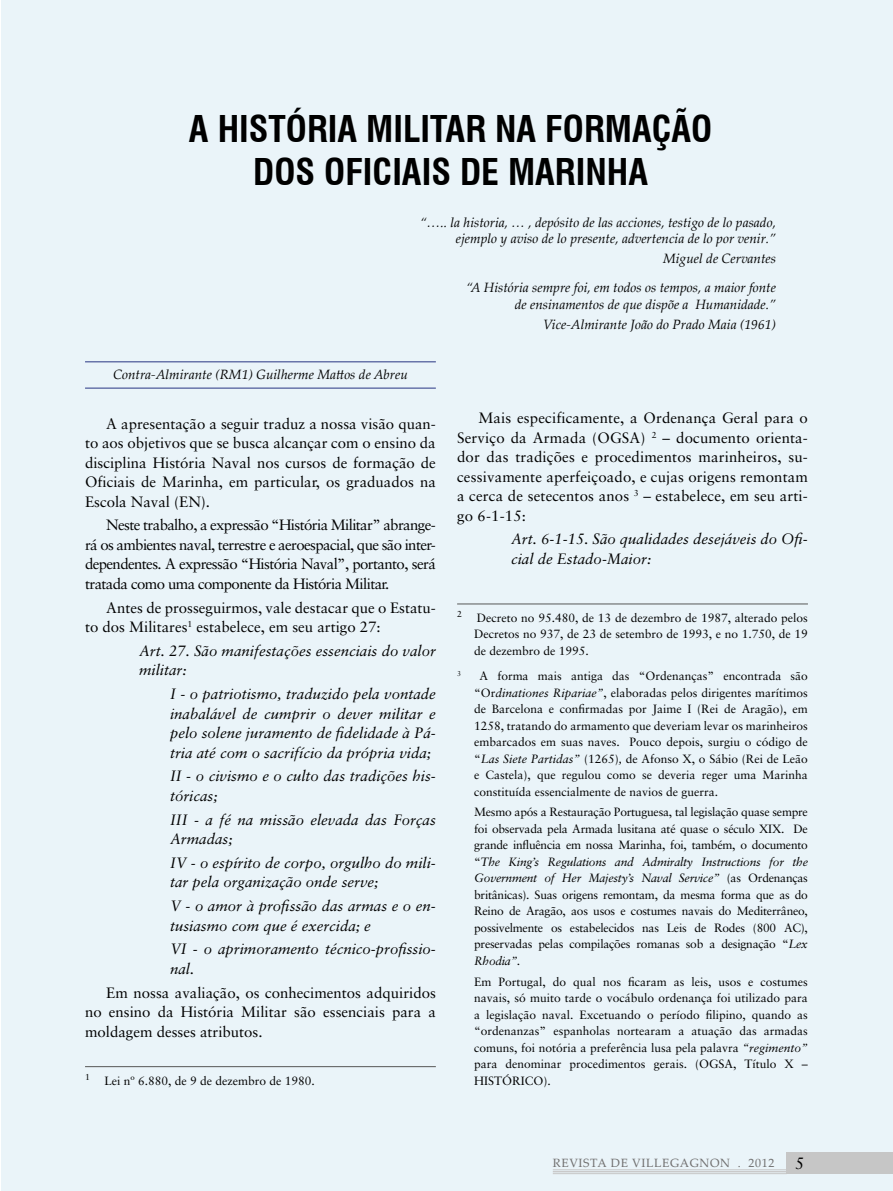
<style>
.page{position:relative;width:893px;height:1191px;background:#fff}
.page>*{position:absolute;margin:0;border:0;box-sizing:border-box;transform-origin:0 0}
.t1{font:700 condensed 36px/43.2px "Swiss 721 BT";color:#000;text-align:center}
.t2{font:16.5px "Sabon";color:#000}
.t3{font:15px/19.5px "Sabon";color:#000;text-align:justify}
.t4{font:italic 15px/19.5px "Sabon";color:#000}
.t5{font:italic 13.5px/16.2px "Palatino Linotype";color:#000;text-align:right}
.t6{font:12px/16.5px "Sabon";color:#000;text-align:justify}
.t7{font:12px "Palatino Linotype";letter-spacing:.05em;color:#706f6f}
.t8{font:6.9px "Sabon";color:#000}
.s1{font-style:italic}
</style>
<div class="page">
<div style="left:2px;top:0;width:891px;height:1191px;background:#eaf4f9"></div>
<div style="left:787px;top:1152px;width:106px;height:22px;background:#c6c6c6"></div>
<hr style="left:553px;top:1169px;width:234px;height:1px;background:#c6c6c6">
<hr style="left:553px;top:1171px;width:234px;height:1px;background:#c6c6c6">
<hr style="left:553px;top:1173px;width:234px;height:1px;background:#c6c6c6">
<hr style="left:85px;top:361px;width:351px;height:1px;background:#283583">
<hr style="left:85px;top:388px;width:351px;height:1px;background:#283583">
<hr style="left:85px;top:1066px;width:351px;height:1px;background:#575756">
<hr style="left:457px;top:603px;width:351px;height:1px;background:#575756">
<h1 class="t1" style="left:189px;top:107px;width:525px">A HISTÓRIA MILITAR NA FORMAÇÃO<br>DOS OFICIAIS DE MARINHA</h1>
<p class="t5" style="left:420px;top:213px;width:357px">“….. la historia, … , depósito de las acciones, testigo de lo pasado, ejemplo y aviso de lo presente, advertencia de lo por venir.”</p>
<p class="t5" style="left:466px;top:244px;width:311px;line-height:29px">Miguel de Cervantes<br>“A História sempre foi, em todos os tempos, a maior fonte</p>
<p class="t5" style="left:515px;top:293px;width:263px;line-height:20.4px">de ensinamentos de que dispõe a Humanidade.”<br>Vice-Almirante João do Prado Maia (1961)</p>
<p class="t5" style="left:113px;top:366px;width:296px">Contra-Almirante (RM1) Guilherme Mattos de Abreu</p>
<p class="t3" style="left:85px;top:413px;width:352px;text-indent:21px">A apresentação a seguir traduz a nossa visão quan&shy;to aos objetivos que se busca alcançar com o ensino da disciplina História Naval nos cursos de formação de Oficiais de Marinha, em particular, os graduados na Escola Naval (EN).</p>
<p class="t3" style="left:85px;top:515px;width:352px;text-indent:21px">Neste trabalho, a expressão “História Militar” abrange&shy;rá os ambientes naval, terrestre e aeroespacial, que são inter&shy;dependentes. A expressão “História Naval”, portanto, será tratada como uma componente da História Militar.</p>
<p class="t3" style="left:85px;top:597px;width:352px;text-indent:21px">Antes de prosseguirmos, vale destacar que o Estatu&shy;to dos Militares<sup>1</sup> estabelece, em seu artigo 27:</p>
<p class="t4" style="left:139px;top:641px;width:298px">Art. 27. São manifestações essenciais do valor militar:</p>
<p class="t4" style="left:170px;top:684px;width:267px;text-align:justify">I - o patriotismo, traduzido pela vontade inabalável de cumprir o dever militar e pelo solene juramento de fidelidade à Pá&shy;tria até com o sacrifício da própria vida;</p>
<p class="t4" style="left:170px;top:766px;width:267px">II - o civismo e o culto das tradições his&shy;tóricas;</p>
<p class="t4" style="left:170px;top:809px;width:267px">III - a fé na missão elevada das Forças<br>Armadas;</p>
<p class="t4" style="left:170px;top:853px;width:267px">IV - o espírito de corpo, orgulho do mili&shy;tar pela organização onde serve;</p>
<p class="t4" style="left:170px;top:896px;width:267px">V - o amor à profissão das armas e o en&shy;tusiasmo com que é exercida; e</p>
<p class="t4" style="left:170px;top:939px;width:267px">VI - o aprimoramento técnico-profissio&shy;nal.</p>
<p class="t3" style="left:85px;top:982px;width:352px;text-indent:21px">Em nossa avaliação, os conhecimentos adquiridos no ensino da História Militar são essenciais para a moldagem desses atributos.</p>
<p class="t6" style="left:85px;top:1072px;width:231px"><sup>1</sup> Lei nº 6.880, de 9 de dezembro de 1980.</p>
<p class="t3" style="left:457px;top:408px;width:352px;text-indent:21px">Mais especificamente, a Ordenança Geral para o Serviço da Armada (OGSA) <sup>2</sup> – documento orienta&shy;dor das tradições e procedimentos marinheiros, su&shy;cessivamente aperfeiçoado, e cujas origens remontam a cerca de setecentos anos <sup>3</sup> – estabelece, em seu arti&shy;go 6-1-15:</p>
<p class="t4" style="left:511px;top:529px;width:298px">Art. 6-1-15. São qualidades desejáveis do Ofi&shy;cial de Estado-Maior:</p>
<p class="t6" style="left:474px;top:609px;width:335px;text-indent:-17px"><sup>2</sup> Decreto no 95.480, de 13 de dezembro de 1987, alterado pelos Decretos no 937, de 23 de setembro de 1993, e no 1.750, de 19 de dezembro de 1995.</p>
<p class="t8" style="left:457px;top:669px;width:5px">3</p>
<p class="t6" style="left:474px;top:667px;width:335px;text-indent:5px">A forma mais antiga das “Ordenanças” encontrada são “Or<span class="s1">dinationes Ripariae”</span>, elaboradas pelos dirigentes marítimos de Barcelona e confirmadas por Jaime I (Rei de Aragão), em 1258, tratando do armamento que deveriam levar os marinheiros embarcados em suas naves. Pouco depois, surgiu o código de “<span class="s1">Las Siete Partidas”</span> (1265)<span class="s1">,</span> de Afonso X, o Sábio (Rei de Leão e Castela), que regulou como se deveria reger uma Marinha constituída essencialmente de navios de guerra.</p>
<p class="t6" style="left:474px;top:803px;width:335px">Mesmo após a Restauração Portuguesa, tal legislação quase sempre foi observada pela Armada lusitana até quase o século XIX. De grande influência em nossa Marinha, foi, também, o documento “<span class="s1">The King’s Regulations and Admiralty Instructions for the Government of Her Majesty’s Naval Service”</span> (as Ordenanças britânicas). Suas origens remontam, da mesma forma que as do Reino de Aragão, aos usos e costumes navais do Mediterrâneo, possivelmente os estabelecidos nas Leis de Rodes (800 AC), preservadas pelas compilações romanas sob a designação “<span class="s1">Lex Rhodia”.</span></p>
<p class="t6" style="left:474px;top:973px;width:335px">Em Portugal, do qual nos ficaram as leis, usos e costumes navais, só muito tarde o vocábulo ordenança foi utilizado para a legislação naval. Excetuando o período filipino, quando as “ordenanzas” espanholas nortearam a atuação das armadas comuns, foi notória a preferência lusa pela palavra <span class="s1">“regimento” </span>para denominar procedimentos gerais. (OGSA, Título X – HISTÓRICO).</p>
<p class="t7" style="left:553px;top:1154px;width:223px">REVISTA DE VILLEGAGNON . 2012</p>
<h2 class="t2" style="left:795px;top:1153px;width:11px">5</h2>
</div>
